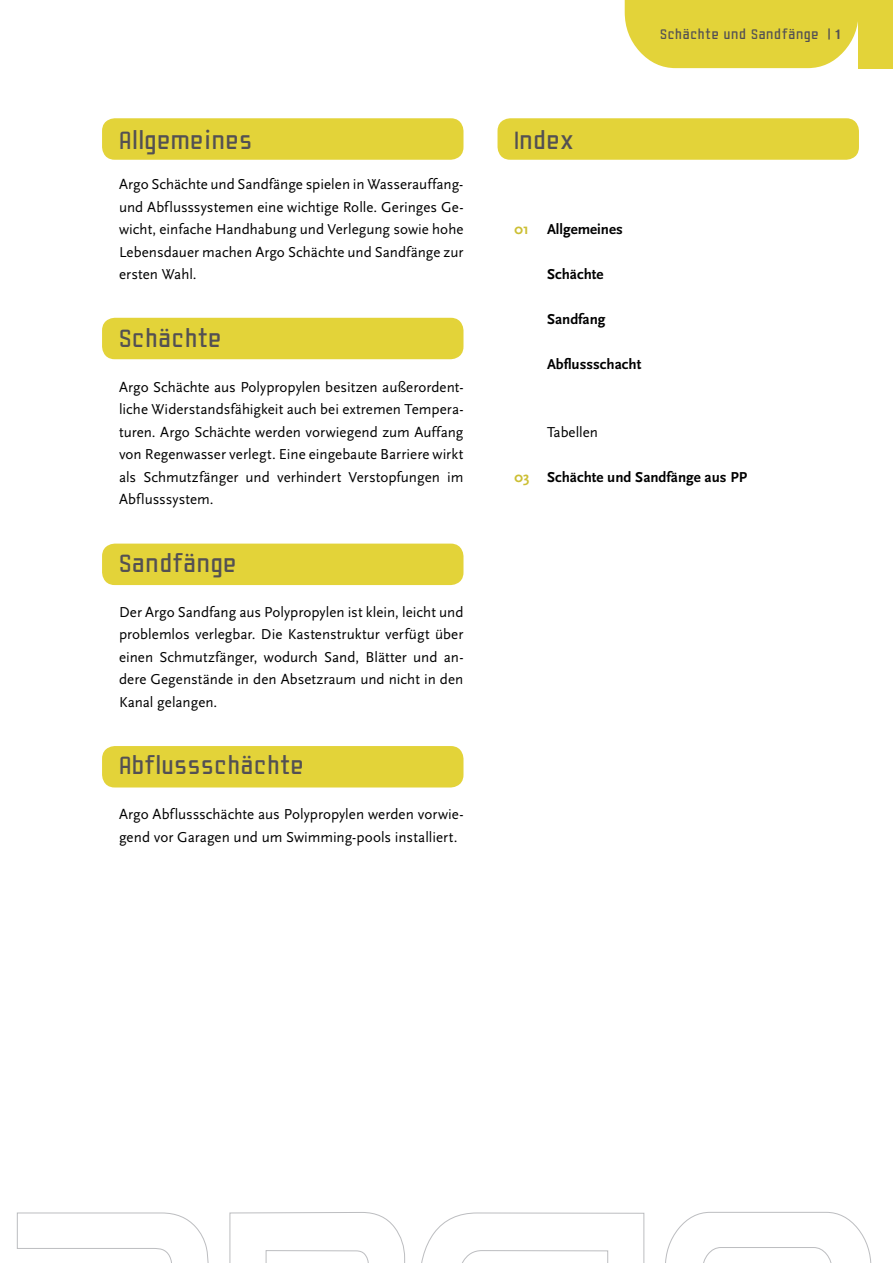
<style>
.page{position:relative;width:893px;height:1263px;background:#fff}
.page>*{position:absolute;margin:0;border:0;box-sizing:border-box;transform-origin:0 0}
.t1{font:27px "Yearling S";color:#535053}
.t2{font:15px/22.5px "Scala Sans BU regular+caps+osf";color:#000;text-align:justify}
.t3{font:15px "Scala Sans BU bold+osf";color:#000}
.t4{font:15px "Yearling S";letter-spacing:.015em;color:#535053}
.s1{font-family:"Yearling SLO";font-weight:700}
.s2{color:#ccbf34}
</style>
<div class="page">
<svg style="left:625px;top:0;width:233px;height:68px;background:#e5d647"></svg>
<div style="left:858px;top:0;width:35px;height:68px;background:#e3d339"></div>
<svg style="left:16px;top:1212px;width:193px;height:51px"></svg>
<svg style="left:229px;top:1212px;width:176px;height:51px"></svg>
<svg style="left:421px;top:1212px;width:224px;height:51px"></svg>
<svg style="left:665px;top:1211px;width:207px;height:52px"></svg>
<div style="left:497px;top:118px;width:362px;height:42px;background:#e3d339;border-radius:13px"></div>
<div style="left:102px;top:318px;width:361px;height:41px;background:#e3d339;border-radius:13px"></div>
<div style="left:102px;top:544px;width:361px;height:41px;background:#e3d339;border-radius:13px"></div>
<div style="left:102px;top:746px;width:361px;height:41px;background:#e3d339;border-radius:13px"></div>
<div style="left:102px;top:118px;width:361px;height:42px;background:#e3d339;border-radius:13px"></div>
<h1 class="t1" style="left:119px;top:127px;width:135px">Allgemeines</h1>
<p class="t2" style="left:119px;top:173px;width:346px">Argo Schächte und Sandfänge spielen in Wasserauffang&shy;und Abflusssystemen eine wichtige Rolle. Geringes Ge&shy;wicht, einfache Handhabung und Verlegung sowie hohe Lebensdauer machen Argo Schächte und Sandfänge zur ersten Wahl.</p>
<h1 class="t1" style="left:119px;top:324px;width:105px">Schächte</h1>
<p class="t2" style="left:119px;top:376px;width:346px">Argo Schächte aus Polypropylen besitzen außerordent&shy;liche Widerstandsfähigkeit auch bei extremen Tempera&shy;turen. Argo Schächte werden vorwiegend zum Auffang von Regenwasser verlegt. Eine eingebaute Barriere wirkt als Schmutzfänger und verhindert Verstopfungen im Abflusssystem.</p>
<h1 class="t1" style="left:119px;top:549px;width:119px">Sandfänge</h1>
<p class="t2" style="left:119px;top:601px;width:346px">Der Argo Sandfang aus Polypropylen ist klein, leicht und problemlos verlegbar. Die Kastenstruktur verfügt über einen Schmutzfänger, wodurch Sand, Blätter und an&shy;dere Gegenstände in den Absetzraum und nicht in den Kanal gelangen.</p>
<h1 class="t1" style="left:119px;top:751px;width:187px">Abflussschächte</h1>
<p class="t2" style="left:119px;top:803px;width:346px">Argo Abflussschächte aus Polypropylen werden vorwie&shy;gend vor Garagen und um Swimming-pools installiert.</p>
<p class="t4" style="left:660px;top:26px;width:182px">Schächte und Sandfänge | <span class="s1">1</span></p>
<h1 class="t1" style="left:514px;top:127px;width:62px">Index</h1>
<p class="t3" style="left:514px;top:221px;width:110px"><span class="s2">01</span> Allgemeines</p>
<p class="t3" style="left:547px;top:266px;width:58px">Schächte</p>
<p class="t3" style="left:547px;top:311px;width:60px">Sandfang</p>
<p class="t3" style="left:547px;top:356px;width:96px">Abflussschacht</p>
<p class="t2" style="left:547px;top:421px;width:53px">Tabellen</p>
<p class="t3" style="left:514px;top:469px;width:234px"><span class="s2">03</span> Schächte und Sandfänge aus PP</p>
</div>
